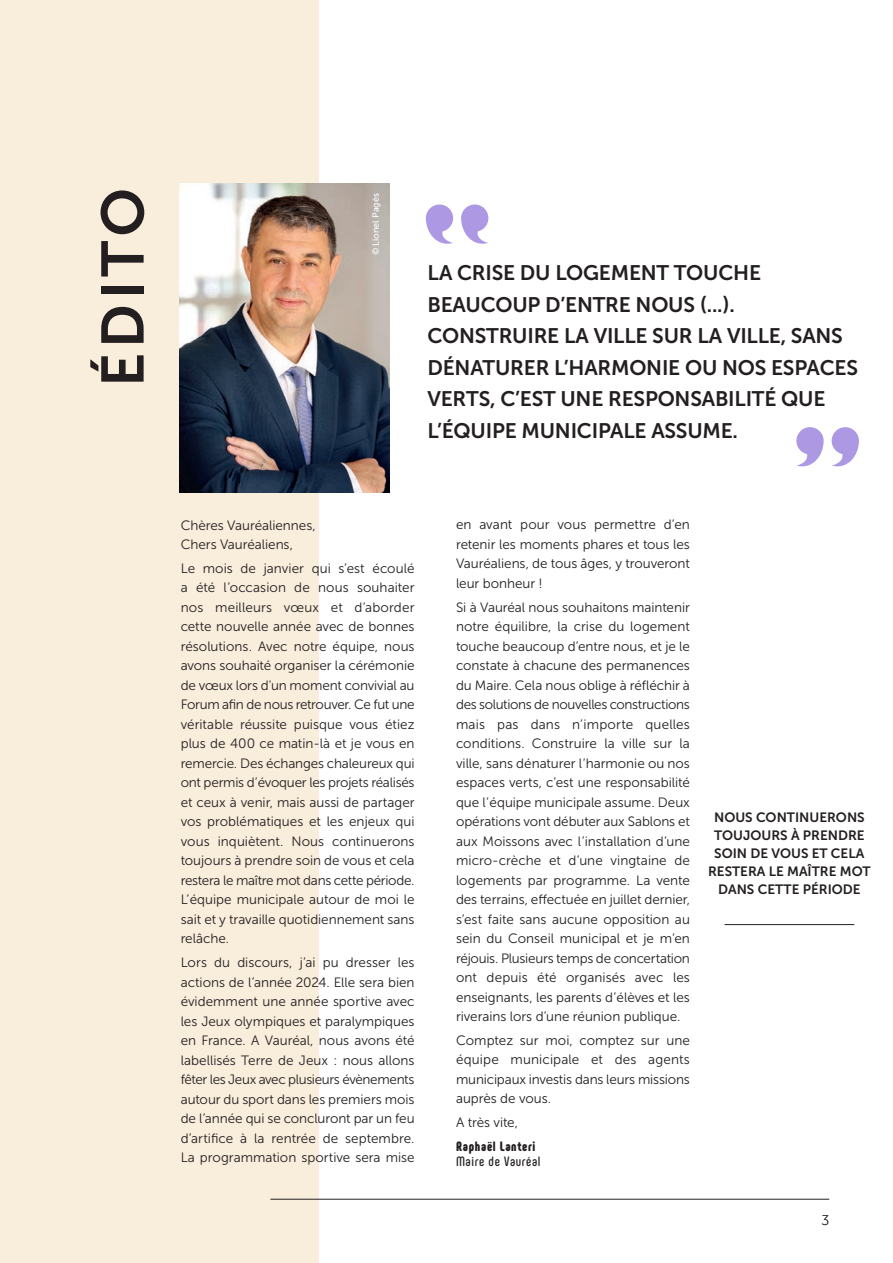
<style>
.page{position:relative;width:893px;height:1263px;background:#fff}
.page>*{position:absolute;margin:0;border:0;box-sizing:border-box;transform-origin:0 0}
.t1{font:59.7px "Museo Sans 700";letter-spacing:.075em;color:#231f20}
.Exergue{font:21px/31.5px "Museo Sans 700";letter-spacing:-.01em;color:#231f20}
.t2{font:13.95px "Museo Sans 100";color:#231f20}
.Edito_-_Texte{font:13.5px/19.5px "Museo Sans 300";letter-spacing:-.005em;color:#231f20;text-align:justify}
._5_-_Exergue{font:13.5px/17.9px "Museo Sans 700";color:#231f20;text-align:center}
.Edito_-_signature{font:900 13.5px "Phenomena";letter-spacing:.05em;color:#231f20}
.Edito_-_sous_signature{font:700 13.5px "Phenomena";letter-spacing:.04em;color:#231f20}
._7_-_Copyright_blanc{font:9px "Museo Sans 500";color:#fff}
</style>
<div class="page">
<div style="left:0;top:0;width:319px;height:1263px;background:#f9eddc"></div>
<hr style="left:270px;top:1199px;width:559px;height:1px;background:#231f20">
<img style="left:180px;top:183px;width:209px;height:309px">
<svg style="left:796px;top:427px;width:28px;height:40px"></svg>
<svg style="left:832px;top:427px;width:27px;height:40px"></svg>
<svg style="left:461px;top:204px;width:27px;height:40px"></svg>
<svg style="left:426px;top:204px;width:27px;height:40px"></svg>
<hr style="left:725px;top:924px;width:129px;height:1px;background:#231f20">
<p class="t1" style="left:90px;top:387px;width:200px;rotate:-90deg">ÉDITO</p>
<p class="_7_-_Copyright_blanc" style="left:371px;top:255px;width:64px;rotate:-90deg">© Lionel Pagès</p>
<p class="Exergue" style="left:427px;top:257px;width:432px">LA CRISE DU LOGEMENT TOUCHE<br>BEAUCOUP D’ENTRE NOUS (...).<br>CONSTRUIRE LA VILLE SUR LA VILLE, SANS<br>DÉNATURER L’HARMONIE OU NOS ESPACES<br>VERTS, C’EST UNE RESPONSABILITÉ QUE<br>L’ÉQUIPE MUNICIPALE ASSUME.</p>
<p class="Edito_-_Texte" style="left:181px;top:515px;width:137px">Chères Vauréaliennes,<br>Chers Vauréaliens,</p>
<p class="Edito_-_Texte" style="left:181px;top:559px;width:235px">Le mois de janvier qui s’est écoulé a été l’occasion de nous souhaiter nos meilleurs vœux et d’aborder cette nouvelle année avec de bonnes résolutions. Avec notre équipe, nous avons souhaité organiser la cérémonie de vœux lors d'un moment convivial au Forum afin de nous retrouver. Ce fut une véritable réussite puisque vous étiez plus de 400 ce matin-là et je vous en remercie. Des échanges chaleureux qui ont permis d’évoquer les projets réalisés et ceux à venir, mais aussi de partager vos problématiques et les enjeux qui vous inquiètent. Nous continuerons toujours à prendre soin de vous et cela restera le maître mot dans cette période.<br>L’équipe municipale autour de moi le sait et y travaille quotidiennement sans relâche.</p>
<p class="Edito_-_Texte" style="left:181px;top:953px;width:235px">Lors du discours, j’ai pu dresser les actions de l’année 2024. Elle sera bien évidemment une année sportive avec les Jeux olympiques et paralympiques en France. A Vauréal, nous avons été labellisés Terre de Jeux : nous allons fêter les Jeux avec plusieurs évènements autour du sport dans les premiers mois de l’année qui se concluront par un feu d’artifice à la rentrée de septembre.<br>La programmation sportive sera mise</p>
<p class="Edito_-_Texte" style="left:456px;top:515px;width:235px">en avant pour vous permettre d’en retenir les moments phares et tous les Vauréaliens, de tous âges, y trouveront leur bonheur !</p>
<p class="Edito_-_Texte" style="left:456px;top:597px;width:235px">Si à Vauréal nous souhaitons maintenir notre équilibre, la crise du logement touche beaucoup d’entre nous, et je le constate à chacune des permanences du Maire. Cela nous oblige à réfléchir à des solutions de nouvelles constructions mais pas dans n’importe quelles conditions. Construire la ville sur la ville, sans dénaturer l’harmonie ou nos espaces verts, c’est une responsabilité que l’équipe municipale assume. Deux opérations vont débuter aux Sablons et aux Moissons avec l’installation d’une micro-crèche et d’une vingtaine de logements par programme. La vente des terrains, effectuée en juillet dernier, s’est faite sans aucune opposition au sein du Conseil municipal et je m’en réjouis. Plusieurs temps de concertation ont depuis été organisés avec les enseignants, les parents d’élèves et les riverains lors d’une réunion publique.</p>
<p class="Edito_-_Texte" style="left:456px;top:1030px;width:235px">Comptez sur moi, comptez sur une équipe municipale et des agents municipaux investis dans leurs missions auprès de vous.</p>
<p class="Edito_-_Texte" style="left:456px;top:1113px;width:63px">A très vite,</p>
<p class="Edito_-_signature" style="left:456px;top:1137px;width:81px">Raphaël Lanteri</p>
<p class="Edito_-_sous_signature" style="left:456px;top:1153px;width:86px">Maire de Vauréal</p>
<p class="_5_-_Exergue" style="left:708px;top:808px;width:164px">NOUS CONTINUERONS<br>TOUJOURS À PRENDRE<br>SOIN DE VOUS ET CELA<br>RESTERA LE MAÎTRE MOT<br>DANS CETTE PÉRIODE</p>
<p class="t2" style="left:821px;top:1213px;width:9px">3</p>
</div>
